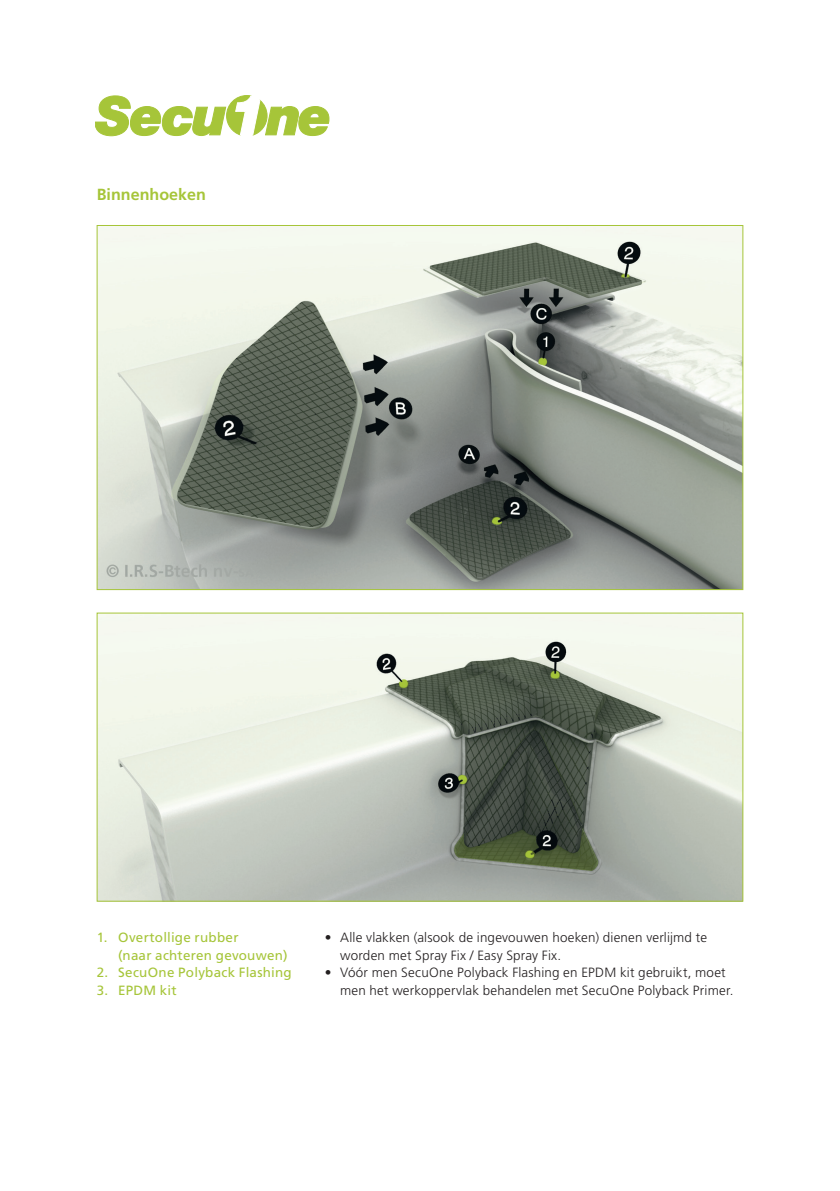
<style>
.page{position:relative;width:840px;height:1191px;background:#fff}
.page>*{position:absolute;margin:0;border:0;box-sizing:border-box;transform-origin:0 0}
.rubriek{font:700 16px "Frutiger";color:#a6c539}
.body_MAS_c10_13_niet{font:300 13.4px/17.4px "Frutiger";letter-spacing:.015em;color:#231f20}
.uitleg_detailtekenin{font:13.4px/17.4px "Frutiger";letter-spacing:.02em;color:#a6c539}
</style>
<div class="page">
<svg style="left:95px;top:95px;width:234px;height:41px"></svg>
<img style="left:99px;top:227px;width:641px;height:361px">
<img style="left:99px;top:615px;width:641px;height:284px">
<p class="rubriek" style="left:97px;top:185px;width:111px">Binnenhoeken</p>
<p class="uitleg_detailtekenin" style="left:118px;top:929px;width:171px;text-indent:-21px">1. Overtollige rubber<br>(naar achteren gevouwen)</p>
<p class="uitleg_detailtekenin" style="left:97px;top:963px;width:196px">2. SecuOne Polyback Flashing</p>
<p class="uitleg_detailtekenin" style="left:97px;top:981px;width:81px">3. EPDM kit</p>
<p class="body_MAS_c10_13_niet" style="left:340px;top:929px;width:368px;text-indent:-15px">• Alle vlakken (alsook de ingevouwen hoeken) dienen verlijmd te worden met Spray Fix / Easy Spray Fix.</p>
<p class="body_MAS_c10_13_niet" style="left:340px;top:964px;width:395px;text-indent:-15px">• Vóór men SecuOne Polyback Flashing en EPDM kit gebruikt, moet men het werkoppervlak behandelen met SecuOne Polyback Primer.</p>
</div>
